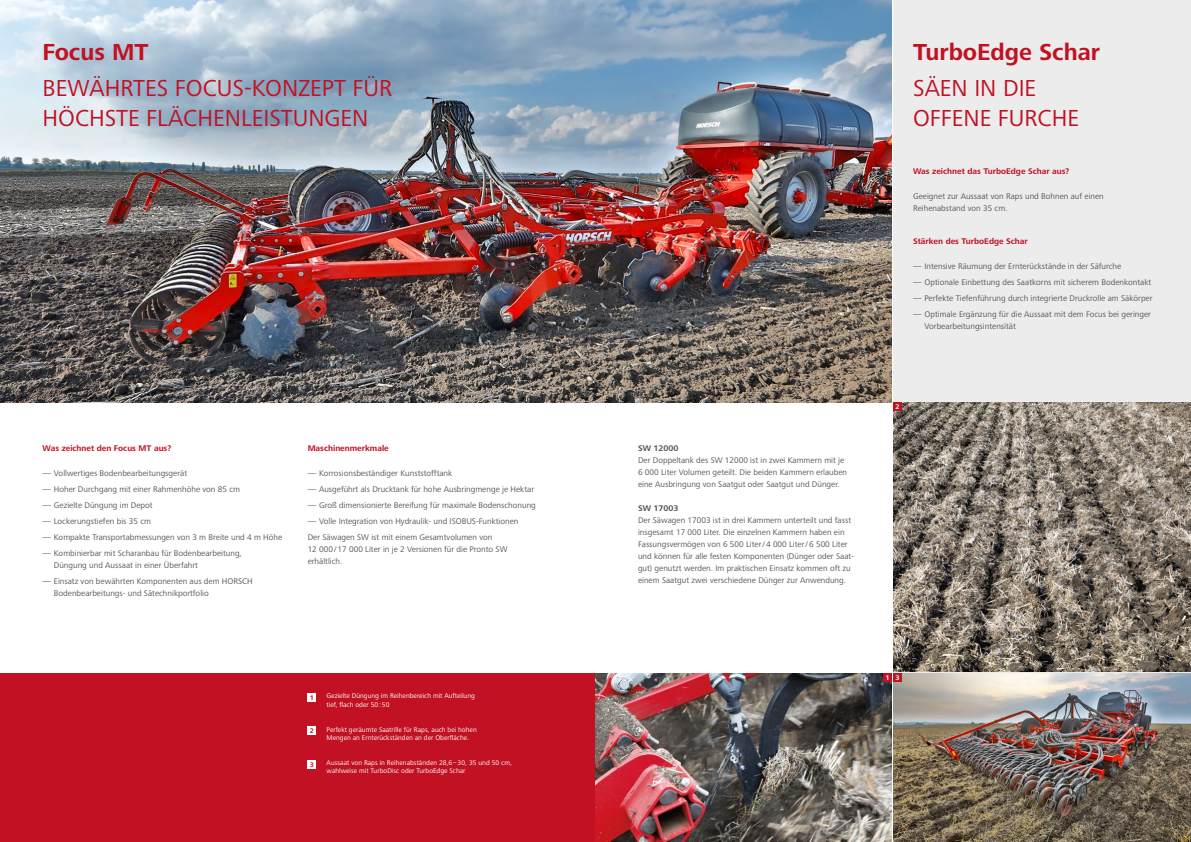
<style>
.page{position:relative;width:1191px;height:842px;background:#fff}
.page>*{position:absolute;margin:0;border:0;box-sizing:border-box;transform-origin:0 0}
.t1{font:24px/30px "Frutiger Next LTW1 G";color:#c11123}
.t2{font:700 24px "Frutiger Next LTW1 G";color:#c11123}
.t3{font:8.5px/16px "Frutiger Next LTW1 G";color:#555756}
.t4{font:700 8.5px "Frutiger Next LTW1 G";color:#c11123}
.t5{font:700 8.5px "Frutiger Next LTW1 G";color:#555756}
.t6{font:7px/8.5px "Frutiger Next LTW1 G";color:#fff}
.t7{font:700 7px "Frutiger Next LTW1 G";color:#fff}
.t8{font:700 7px "Frutiger Next LTW1 G";color:#c11123}
</style>
<div class="page">
<div style="left:893px;top:0;width:298px;height:842px;background:#ececec"></div>
<div style="left:0;top:673px;width:594px;height:169px;background:#c11123"></div>
<img style="left:0;top:0;width:891px;height:403px">
<img style="left:595px;top:673px;width:296px;height:169px">
<img style="left:893px;top:403px;width:298px;height:439px">
<div style="left:883px;top:673px;width:8px;height:9px;background:#c11123"></div>
<div style="left:308px;top:726px;width:8px;height:9px;background:#fff"></div>
<div style="left:308px;top:760px;width:8px;height:8px;background:#fff"></div>
<div style="left:308px;top:693px;width:8px;height:9px;background:#fff"></div>
<div style="left:893px;top:403px;width:8px;height:8px;background:#c11123"></div>
<div style="left:893px;top:673px;width:8px;height:9px;background:#c11123"></div>
<h1 class="t2" style="left:43px;top:38px;width:108px">Focus MT</h1>
<h1 class="t1" style="left:43px;top:73px;width:351px">BEWÄHRTES FOCUS-KONZEPT FÜR<br>HÖCHSTE FLÄCHENLEISTUNGEN</h1>
<p class="t4" style="left:43px;top:443px;width:130px">Was zeichnet den Focus MT aus?</p>
<p class="t3" style="left:43px;top:466px;width:241px">― Vollwertiges Bodenbearbeitungsgerät<br>― Hoher Durchgang mit einer Rahmenhöhe von 85 cm<br>― Gezielte Düngung im Depot<br>― Lockerungstiefen bis 35 cm<br>― Kompakte Transportabmessungen von 3 m Breite und 4 m Höhe ― Kombinierbar mit Scharanbau für Bodenbearbeitung,</p>
<p class="t3" style="left:43px;top:558px;width:212px;text-indent:11px">Düngung und Aussaat in einer Überfahrt<br>― Einsatz von bewährten Komponenten aus dem HORSCH</p>
<p class="t3" style="left:54px;top:586px;width:156px">Bodenbearbeitungs- und Sätechnikportfolio</p>
<p class="t4" style="left:308px;top:443px;width:83px">Maschinenmerkmale</p>
<p class="t3" style="left:308px;top:466px;width:230px">― Korrosionsbeständiger Kunststofftank<br>― Ausgeführt als Drucktank für hohe Ausbringmenge je Hektar ― Groß dimensionierte Bereifung für maximale Bodenschonung ― Volle Integration von Hydraulik- und ISOBUS-Funktionen<br>Der Säwagen SW ist mit einem Gesamtvolumen von</p>
<p class="t3" style="left:308px;top:544px;width:201px;line-height:12px">12 000/17 000 Liter in je 2 Versionen fü r die Pronto SW erhältlich.</p>
<p class="t8" style="left:310px;top:694px;width:6px">1</p>
<p class="t6" style="left:327px;top:692px;width:150px">Gezielte Düngung im Reihenbereich mit Aufteilung tief, flach oder 50:50</p>
<p class="t8" style="left:310px;top:727px;width:6px">2</p>
<p class="t6" style="left:327px;top:725px;width:152px">Perfekt geräumte Saatrille für Raps, auch bei hohen<br>Mengen an Ernterückständen an der Oberfläche.</p>
<p class="t8" style="left:310px;top:760px;width:6px">3</p>
<p class="t6" style="left:327px;top:759px;width:187px">Aussaat von Raps in Reihenabständen 28,6–30, 35 und 50 cm, wahlweise mit TurboDisc oder TurboEdge Schar</p>
<p class="t5" style="left:638px;top:443px;width:42px">SW 12000</p>
<p class="t3" style="left:638px;top:455px;width:211px;line-height:12px">Der Doppeltank des SW 12000 ist in zwei Kammern mit je<br>6 000 Liter Volumen geteilt. Die beiden Kammern erlauben eine Ausbringung von Saatgut oder Saatgut und Dünger.</p>
<p class="t5" style="left:638px;top:503px;width:42px">SW 17003</p>
<p class="t3" style="left:638px;top:515px;width:217px;line-height:12px">Der Säwagen 17003 ist in drei Kammern unterteilt und fasst insgesamt 17 000 Liter. Die einzelnen Kammern haben ein Fassungsvermögen von 6 500 Liter/4 000 Liter/6 500 Liter und können fü r alle festen Komponenten (Dü nger oder Saat&shy;gut) genutzt werden. Im praktischen Einsatz kommen oft zu einem Saatgut zwei verschiedene Dü nger zur Anwendung.</p>
<h1 class="t2" style="left:913px;top:38px;width:189px">TurboEdge Schar</h1>
<h1 class="t1" style="left:913px;top:73px;width:167px">SÄEN IN DIE<br>OFFENE FURCHE</h1>
<p class="t4" style="left:913px;top:166px;width:158px">Was zeichnet das TurboEdge Schar aus?</p>
<p class="t3" style="left:913px;top:191px;width:192px;line-height:12px">Geeignet zur Aussaat von Raps und Bohnen auf einen<br>Reihenabstand von 35 cm.</p>
<p class="t4" style="left:913px;top:236px;width:116px">Stärken des TurboEdge Schar</p>
<p class="t3" style="left:913px;top:258px;width:241px">― Intensive Räumung der Ernterückstände in der Säfurche<br>― Optionale Einbettung des Saatkorns mit sicherem Bodenkontakt ― Perfekte Tiefenführung durch integrierte Druckrolle am Säkörper ― Optimale Ergänzung für die Aussaat mit dem Focus bei geringer</p>
<p class="t3" style="left:924px;top:318px;width:93px">Vorbearbeitungsintensität</p>
<p class="t7" style="left:895px;top:403px;width:6px">2</p>
<p class="t7" style="left:895px;top:674px;width:6px">3</p>
<p class="t7" style="left:885px;top:674px;width:6px">1</p>
</div>
